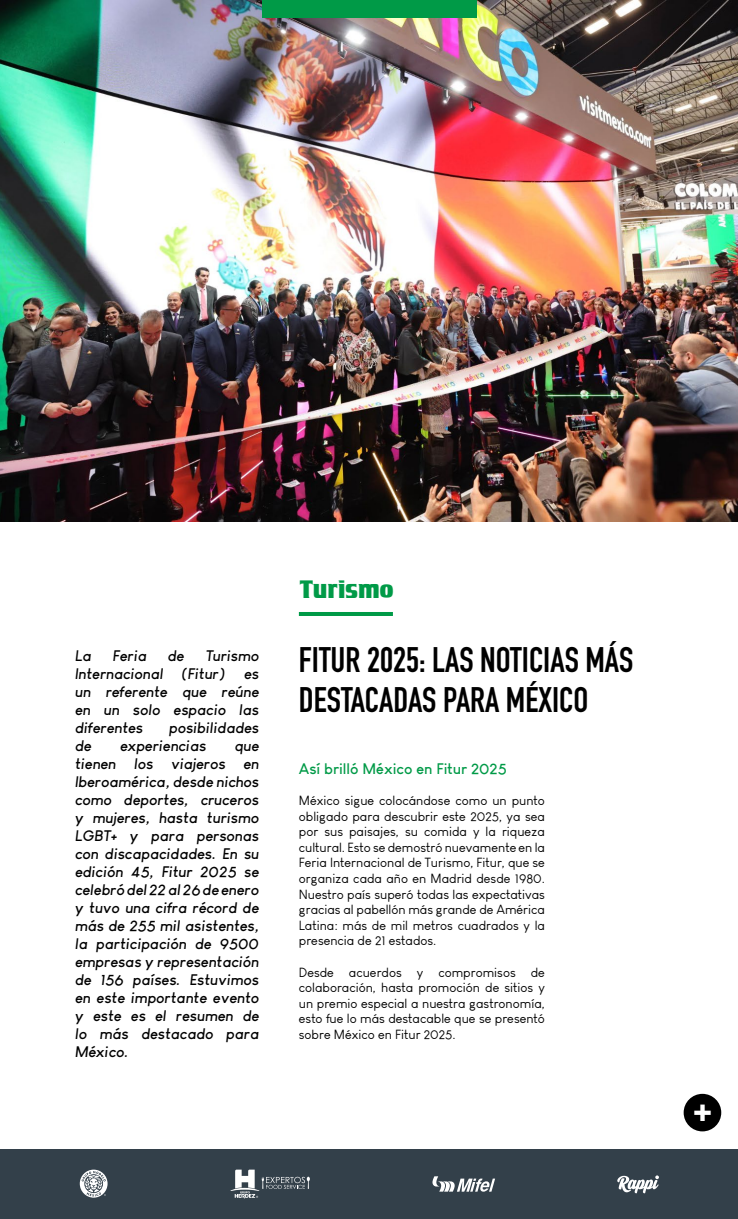
<style>
.page{position:relative;width:738px;height:1219px;background:#fff}
.page>*{position:absolute;margin:0;border:0;box-sizing:border-box;transform-origin:0 0}
.t1{font:700 35px/40px "DIN Condensed";color:#000}
.t2{font:30px "Tobago Poster";color:#fff}
.t3{font:25px "Tobago Poster";color:#009a47}
.t4{font:italic 700 15px/18px "Louis George Cafe";letter-spacing:.01em;color:#000;text-align:justify}
.t5{font:700 15px "Louis George Cafe";color:#009a47}
.t6{font:13px/15.6px "Louis George Cafe";color:#000;text-align:justify}
</style>
<div class="page">
<img style="left:0;top:0;width:737px;height:522px">
<div style="left:0;top:1149px;width:737px;height:70px;background:#33404a"></div>
<svg style="left:80px;top:1170px;width:27px;height:28px"></svg>
<svg style="left:617px;top:1175px;width:41px;height:18px"></svg>
<svg style="left:230px;top:1170px;width:79px;height:28px"></svg>
<svg style="left:432px;top:1176px;width:62px;height:16px"></svg>
<div style="left:261px;top:0;width:215px;height:17px;background:#009a47"></div>
<div style="left:683px;top:1094px;width:37px;height:37px;background:#000;border-radius:50%"></div>
<hr style="left:298px;top:612px;width:94px;height:4px;background:#009a47">
<p class="t4" style="left:75px;top:646px;width:185px;text-indent:130px">Turismo Internacional (Fitur) es un referente que reúne en un solo espacio las diferentes</p>
<p class="t4" style="left:75px;top:646px;width:18px">La</p>
<p class="t4" style="left:113px;top:646px;width:35px">Feria</p>
<p class="t4" style="left:168px;top:646px;width:18px">de</p>
<p class="t4" style="left:169px;top:718px;width:91px">posibilidades</p>
<p class="t4" style="left:75px;top:736px;width:18px">de</p>
<p class="t4" style="left:120px;top:736px;width:87px">experiencias</p>
<p class="t4" style="left:75px;top:736px;width:185px;text-indent:159px">que tienen los viajeros en Iberoamérica, desde nichos como deportes, cruceros y mujeres, hasta turismo LGBT+ y para personas con discapacidades. En su edición 45, Fitur 2025 se celebró del 22 al 26 de enero y tuvo una cifra récord de más de 255 mil asistentes, la participación de 9500 empresas y representación de 156 países. Estuvimos en este importante evento y este es el resumen de lo más destacado para México.</p>
<h3 class="t3" style="left:298px;top:575px;width:95px">Turismo</h3>
<h1 class="t1" style="left:298px;top:640px;width:336px">FITUR 2025: LAS NOTICIAS MÁS<br>DESTACADAS PARA MÉXICO</h1>
<p class="t5" style="left:298px;top:759px;width:209px">Así brilló México en Fitur 2025</p>
<p class="t6" style="left:298px;top:793px;width:247px">México sigue colocándose como un punto obligado para descubrir este 2025, ya sea por sus paisajes, su comida y la riqueza cultural. Esto se demostró nuevamente en la Feria Internacional de Turismo, Fitur, que se organiza cada año en Madrid desde 1980.<br>Nuestro país superó todas las expectativas gracias al pabellón más grande de América Latina: más de mil metros cuadrados y la presencia de 21 estados.</p>
<p class="t6" style="left:298px;top:964px;width:247px">Desde acuerdos y compromisos de colaboración, hasta promoción de sitios y un premio especial a nuestra gastronomía, esto fue lo más destacable que se presentó sobre México en Fitur 2025.</p>
<h2 class="t2" style="left:691px;top:1092px;width:21px">+</h2>
</div>
